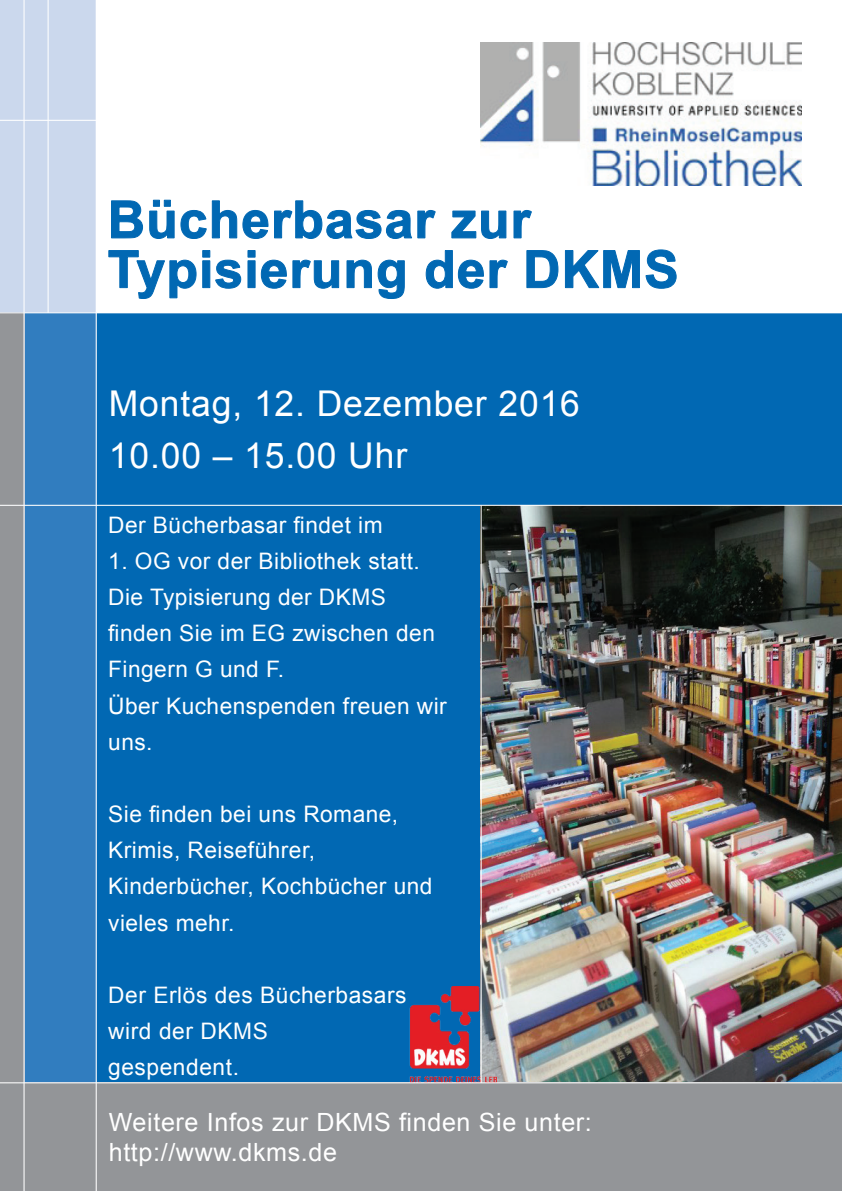
<style>
.page{position:relative;width:842px;height:1191px;background:#fff}
.page>*{position:absolute;margin:0;border:0;box-sizing:border-box;transform-origin:0 0}
.t1{font:700 51.8px/49.7px "Arial";letter-spacing:.02em;color:#0168b3}
.t2{font:35.5px/51.1px "Arial";letter-spacing:.025em;color:#fff}
.t3{font:25.1px/30.1px "Arial";letter-spacing:.025em;color:#fff}
.t4{font:22.7px/36.1px "Arial";letter-spacing:.02em;color:#fff}
</style>
<div class="page">
<div style="left:8px;top:313px;width:834px;height:878px;background:#0168b3"></div>
<div style="left:0;top:1082px;width:842px;height:109px;background:#939598"></div>
<div style="left:0;top:313px;width:24px;height:878px;background:#939598"></div>
<div style="left:24px;top:313px;width:72px;height:769px;background:#317dbf"></div>
<div style="left:0;top:0;width:96px;height:313px;background:#cbd8ed"></div>
<svg style="left:111px;top:200px;width:32px;height:38px"></svg>
<svg style="left:149px;top:200px;width:287px;height:39px"></svg>
<svg style="left:451px;top:210px;width:55px;height:29px"></svg>
<svg style="left:513px;top:210px;width:19px;height:28px"></svg>
<svg style="left:108px;top:250px;width:133px;height:49px"></svg>
<svg style="left:247px;top:250px;width:92px;height:39px"></svg>
<svg style="left:346px;top:260px;width:26px;height:28px"></svg>
<svg style="left:378px;top:260px;width:27px;height:39px"></svg>
<svg style="left:426px;top:250px;width:82px;height:39px"></svg>
<svg style="left:526px;top:250px;width:32px;height:38px"></svg>
<svg style="left:565px;top:249px;width:112px;height:40px"></svg>
<img style="left:482px;top:506px;width:360px;height:575px">
<img style="left:409px;top:986px;width:87px;height:96px">
<img style="left:481px;top:43px;width:320px;height:143px">
<hr style="left:96px;top:0;width:1px;height:1191px;background:#fff">
<hr style="left:48px;top:0;width:1px;height:313px;background:#fff">
<hr style="left:481px;top:505px;width:1px;height:577px;background:#fff">
<hr style="left:24px;top:0;width:1px;height:1191px;background:#fff">
<hr style="left:0;top:312px;width:842px;height:1px;background:#fff">
<hr style="left:0;top:505px;width:842px;height:1px;background:#fff">
<hr style="left:0;top:1082px;width:842px;height:1px;background:#fff">
<hr style="left:0;top:120px;width:289px;height:1px;background:#fff">
<h1 class="t1" style="left:108px;top:196px;width:572px">Bücherbasar zur<br>Typisierung der DKMS</h1>
<h2 class="t2" style="left:109px;top:379px;width:473px">Montag, 12. Dezember 2016<br>10.00 – 15.00 Uhr</h2>
<p class="t4" style="left:108px;top:507px;width:276px">Der Bücherbasar findet im</p>
<p class="t4" style="left:108px;top:543px;width:340px">1. OG vor der Bibliothek statt.<br>Die Typisierung der DKMS finden Sie im EG zwischen den<br>Fingern G und F.<br>Über Kuchenspenden freuen wir uns.</p>
<p class="t4" style="left:108px;top:796px;width:326px">Sie finden bei uns Romane,<br>Krimis, Reiseführer,<br>Kinderbücher, Kochbücher und vieles mehr.</p>
<p class="t4" style="left:108px;top:977px;width:300px">Der Erlös des Bücherbasars wird der DKMS<br>gespendent.</p>
<p class="t3" style="left:109px;top:1107px;width:485px">Weitere Infos zur DKMS finden Sie unter: http://www.dkms.de</p>
</div>
